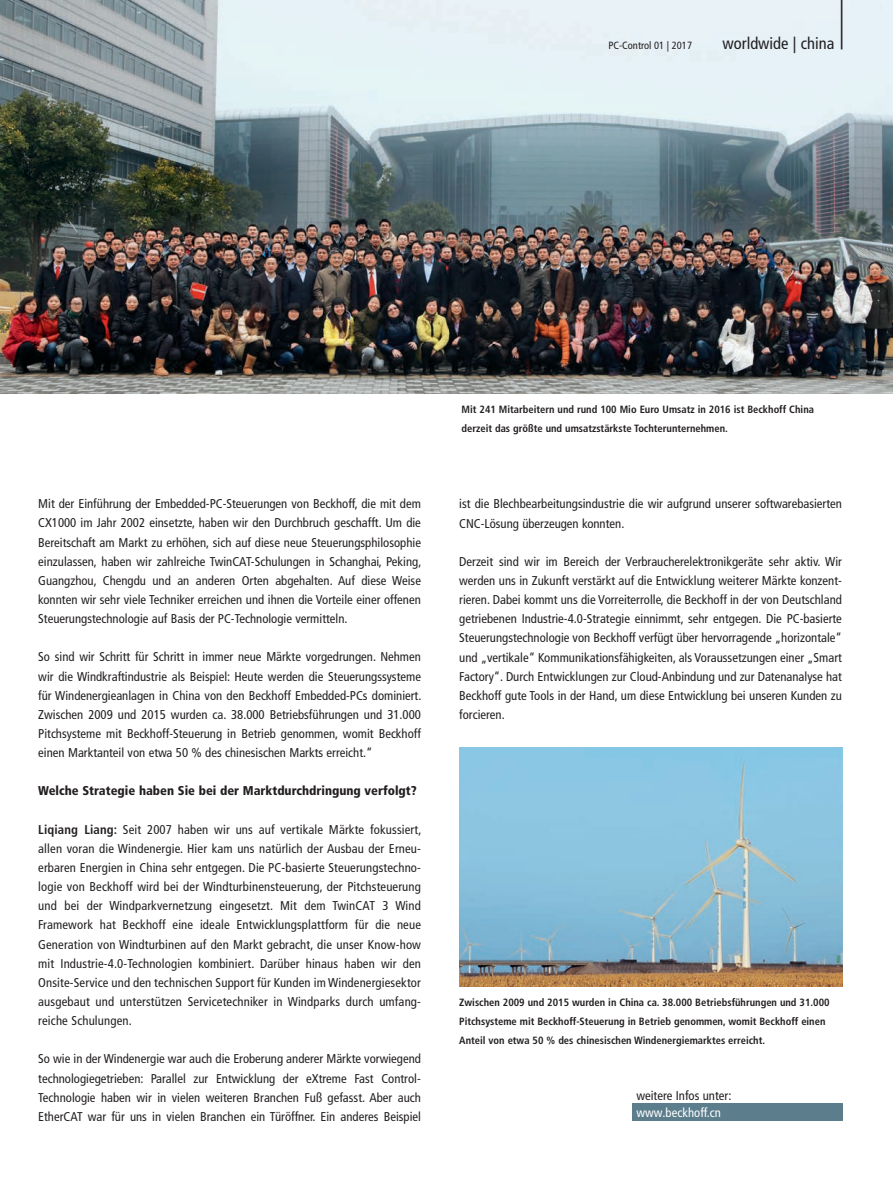
<style>
.page{position:relative;width:893px;height:1191px;background:#fff}
.page>*{position:absolute;margin:0;border:0;box-sizing:border-box;transform-origin:0 0}
.t1{font:300 condensed 61.8px "Frutiger LT Pro";color:#231f20;scale:.49 1}
.t2{font:condensed 16.5px "Frutiger LT Pro";color:#231f20}
.t3{font:condensed 12.75px/19.2px "Frutiger LT Pro";color:#231f20;text-align:justify}
.t4{font:900 condensed 12.75px "Frutiger LT Pro";color:#231f20}
.t5{font:condensed 12.75px "Frutiger LT Pro";color:#fff}
.t6{font:700 condensed 10.5px/19.2px "Frutiger LT Pro";color:#231f20}
.t7{font:condensed 10.5px "Frutiger LT Pro";color:#231f20}
.s1{font-weight:700}
</style>
<div class="page">
<img style="left:0;top:0;width:893px;height:393px">
<img style="left:459px;top:747px;width:383px;height:239px">
<div style="left:632px;top:1103px;width:211px;height:17px;background:#5b7d8c"></div>
<h1 class="t1" style="left:838px;top:-23px;width:15px">|</h1>
<p class="t7" style="left:608px;top:39px;width:85px">PC-Control 01 | 2017</p>
<p class="t2" style="left:722px;top:34px;width:113px">worldwide | china</p>
<p class="t3" style="left:38px;top:494px;width:385px">Mit der Einführung der Embedded-PC-Steuerungen von Beckhoff, die mit dem CX1000 im Jahr 2002 einsetzte, haben wir den Durchbruch geschafft. Um die Bereitschaft am Markt zu erhöhen, sich auf diese neue Steuerungsphilosophie einzulassen, haben wir zahlreiche TwinCAT-Schulungen in Schanghai, Peking, Guangzhou, Chengdu und an anderen Orten abgehalten. Auf diese Weise konnten wir sehr viele Techniker erreichen und ihnen die Vorteile einer offenen Steuerungstechnologie auf Basis der PC-Technologie vermitteln.</p>
<p class="t3" style="left:38px;top:647px;width:385px">So sind wir Schritt für Schritt in immer neue Märkte vorgedrungen. Nehmen wir die Windkraftindustrie als Beispiel: Heute werden die Steuerungssysteme für Windenergieanlagen in China von den Beckhoff Embedded-PCs dominiert.<br>Zwischen 2009 und 2015 wurden ca. 38.000 Betriebsführungen und 31.000<br>Pitchsysteme mit Beckhoff-Steuerung in Betrieb genommen, womit Beckhoff einen Marktanteil von etwa 50 % des chinesischen Markts erreicht.“</p>
<p class="t4" style="left:38px;top:783px;width:380px">Welche Strategie haben Sie bei der Marktdurchdringung verfolgt?</p>
<p class="t3" style="left:38px;top:819px;width:385px"><span class="s1">Liqiang Liang:</span> Seit 2007 haben wir uns auf vertikale Märkte fokussiert, allen voran die Windenergie. Hier kam uns natürlich der Ausbau der Erneu&shy;erbaren Energien in China sehr entgegen. Die PC-basierte Steuerungstechno&shy;logie von Beckhoff wird bei der Windturbinensteuerung, der Pitchsteuerung und bei der Windparkvernetzung eingesetzt. Mit dem TwinCAT 3 Wind Framework hat Beckhoff eine ideale Entwicklungsplattform für die neue Generation von Windturbinen auf den Markt gebracht, die unser Know-how mit Industrie-4.0-Technologien kombiniert. Darüber hinaus haben wir den Onsite-Service und den technischen Support für Kunden im Windenergiesektor ausgebaut und unterstützen Servicetechniker in Windparks durch umfang&shy;reiche Schulungen.</p>
<p class="t3" style="left:38px;top:1049px;width:384px">So wie in der Windenergie war auch die Eroberung anderer Märkte vorwiegend technologiegetrieben: Parallel zur Entwicklung der eXtreme Fast Control-Technologie haben wir in vielen weiteren Branchen Fuß gefasst. Aber auch EtherCAT war für uns in vielen Branchen ein Türöffner. Ein anderes Beispiel</p>
<p class="t6" style="left:462px;top:399px;width:354px">Mit 241 Mitarbeitern und rund 100 Mio Euro Umsatz in 2016 ist Beckhoff China derzeit das größte und umsatzstärkste Tochterunternehmen.</p>
<p class="t3" style="left:459px;top:494px;width:384px">ist die Blechbearbeitungsindustrie die wir aufgrund unserer softwarebasierten<br>CNC-Lösung überzeugen konnten.</p>
<p class="t3" style="left:459px;top:552px;width:384px">Derzeit sind wir im Bereich der Verbraucherelektronikgeräte sehr aktiv. Wir werden uns in Zukunft verstärkt auf die Entwicklung weiterer Märkte konzent&shy;rieren. Dabei kommt uns die Vorreiterrolle, die Beckhoff in der von Deutschland getriebenen Industrie-4.0-Strategie einnimmt, sehr entgegen. Die PC-basierte Steuerungstechnologie von Beckhoff verfügt über hervorragende „horizontale“ und „vertikale“ Kommunikationsfähigkeiten, als Voraussetzungen einer „Smart Factory“. Durch Entwicklungen zur Cloud-Anbindung und zur Datenanalyse hat Beckhoff gute Tools in der Hand, um diese Entwicklung bei unseren Kunden zu forcieren.</p>
<p class="t6" style="left:459px;top:992px;width:372px">Zwischen 2009 und 2015 wurden in China ca. 38.000 Betriebsführungen und 31.000<br>Pitchsysteme mit Beckhoff-Steuerung in Betrieb genommen, womit Beckhoff einen<br>Anteil von etwa 50 % des chinesischen Windenergiemarktes erreicht.</p>
<p class="t3" style="left:636px;top:1086px;width:97px">weitere Infos unter:</p>
<p class="t5" style="left:636px;top:1105px;width:86px">www.beckhoff.cn</p>
</div>
